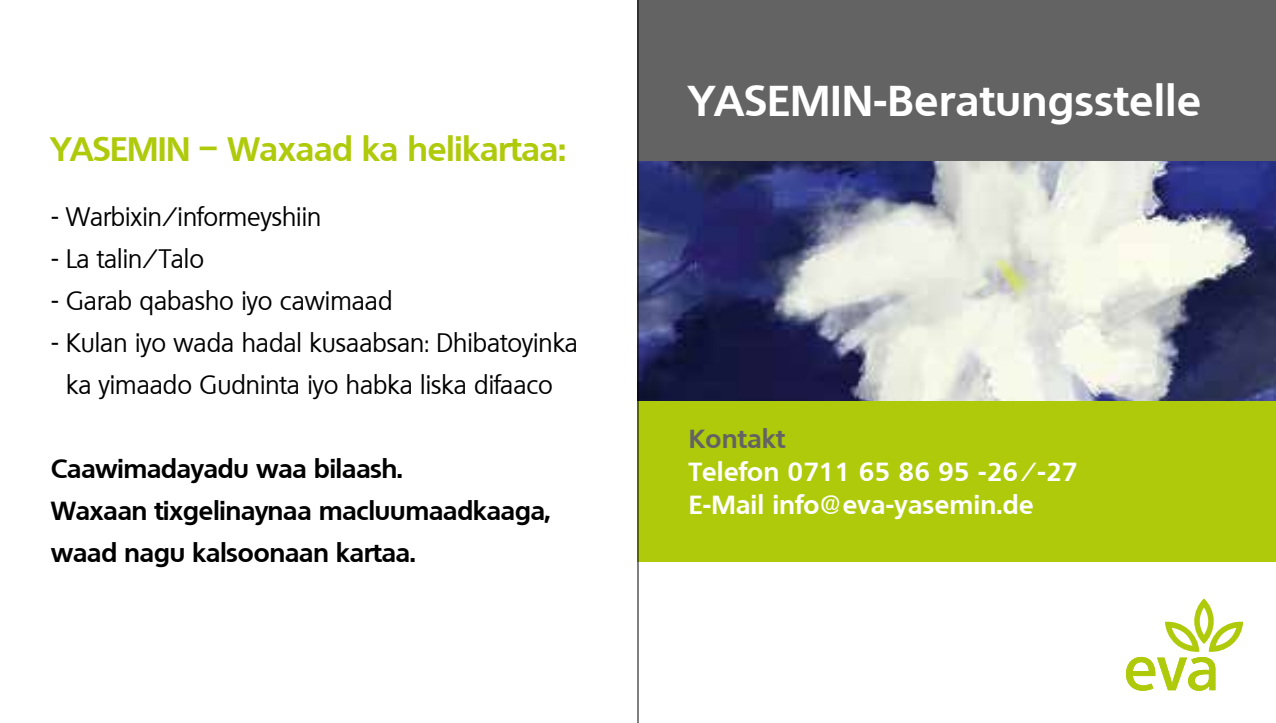
<style>
.page{position:relative;width:1276px;height:723px;background:#fff}
.page>*{position:absolute;margin:0;border:0;box-sizing:border-box;transform-origin:0 0}
.t1{font:700 42px "Quebec";letter-spacing:.025em;color:#fff}
.t2{font:700 33px "Quebec";color:#afca0b}
.t3{font:25.5px/42px "Quebec";color:#000;text-align:center}
.t4{font:700 25.5px/42px "Quebec";color:#000}
.t5{font:700 25.5px/33px "Quebec";letter-spacing:.025em;color:#fff}
.t6{font:700 25.5px "Quebec";letter-spacing:.025em;color:#646363}
</style>
<div class="page">
<img style="left:638px;top:161px;width:638px;height:241px">
<div style="left:638px;top:402px;width:638px;height:160px;background:#afca0b"></div>
<div style="left:638px;top:0;width:638px;height:161px;background:#646363"></div>
<svg style="left:1126px;top:598px;width:117px;height:93px"></svg>
<hr style="left:637px;top:0;width:1px;height:723px;background:#000">
<p class="t2" style="left:51px;top:128px;width:517px">YASEMIN – Waxaad ka helikartaa:</p>
<p class="t3" style="left:51px;top:196px;width:272px">- Warbixin/informeyshiin</p>
<p class="t3" style="left:51px;top:238px;width:155px">- La talin/Talo</p>
<p class="t3" style="left:51px;top:280px;width:343px">- Garab qabasho iyo cawimaad</p>
<p class="t3" style="left:51px;top:322px;width:528px">- Kulan iyo wada hadal kusaabsan: Dhibatoyinka ka yimaado Gudninta iyo habka liska difaaco</p>
<p class="t4" style="left:51px;top:447px;width:501px">Caawimadayadu waa bilaash.<br>Waxaan tixgelinaynaa macluumaadkaaga, waad nagu kalsoonaan kartaa.</p>
<h1 class="t1" style="left:689px;top:73px;width:513px">YASEMIN-Beratungsstelle</h1>
<p class="t6" style="left:689px;top:422px;width:97px">Kontakt</p>
<p class="t5" style="left:689px;top:454px;width:390px">Telefon 0711 65 86 95 -26/-27<br>E-Mail info@eva-yasemin.de</p>
</div>
